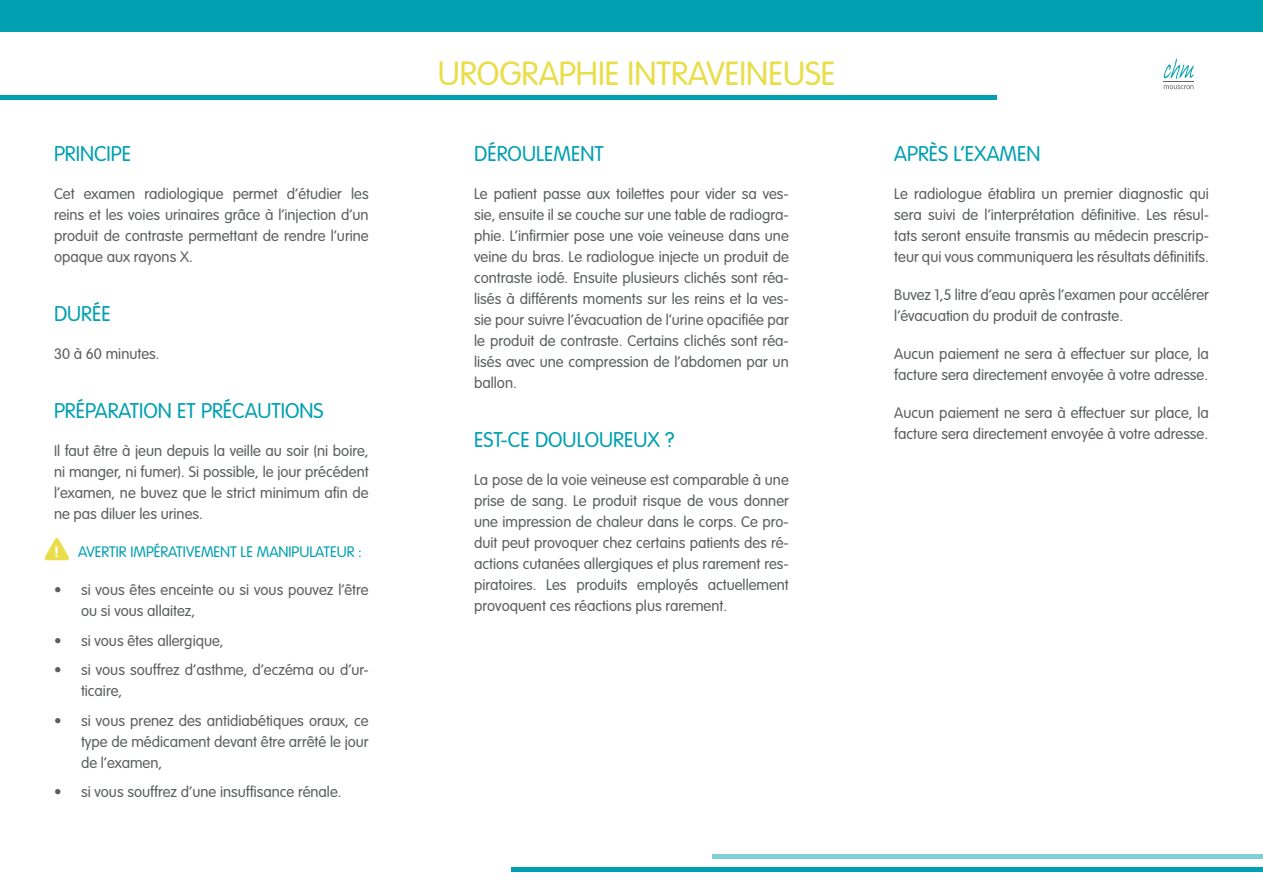
<style>
.page{position:relative;width:1263px;height:893px;background:#fff}
.page>*{position:absolute;margin:0;border:0;box-sizing:border-box;transform-origin:0 0}
.t1{font:300 33px "VAG Rounded Std";color:#e9dd49}
.t2{font:300 21px "VAG Rounded Std";color:#00a0b0}
.t3{font:300 15px/21px "VAG Rounded Std";color:#5b5e5f;text-align:justify}
.t4{font:300 15px "VAG Rounded Std";color:#00a0b0}
.t5{font:700 15px "VAG Rounded Std";color:#fff}
</style>
<div class="page">
<svg style="left:44px;top:538px;width:25px;height:22px"></svg>
<div style="left:1px;top:0;width:1262px;height:32px;background:#00a0b0"></div>
<div style="left:511px;top:867px;width:752px;height:5px;background:#00a0b0"></div>
<div style="left:0;top:95px;width:996px;height:5px;background:#00a0b0"></div>
<div style="left:712px;top:854px;width:551px;height:5px;background:#82d0d7"></div>
<svg style="left:1163px;top:58px;width:31px;height:32px"></svg>
<h2 class="t2" style="left:54px;top:141px;width:79px">PRINCIPE</h2>
<p class="t3" style="left:54px;top:184px;width:316px">Cet examen radiologique permet d’étudier les reins et les voies urinaires grâce à l’injection d’un produit de contraste permettant de rendre l’urine opaque aux rayons X.</p>
<h2 class="t2" style="left:54px;top:302px;width:58px">DURÉE</h2>
<p class="t3" style="left:54px;top:344px;width:107px">30 à 60 minutes.</p>
<h2 class="t2" style="left:54px;top:399px;width:271px">PRÉPARATION ET PRÉCAUTIONS</h2>
<p class="t3" style="left:54px;top:441px;width:316px">Il faut être à jeun depuis la veille au soir (ni boire, ni manger, ni fumer). Si possible, le jour précédent l’examen, ne buvez que le strict minimum afin de ne pas diluer les urines.</p>
<p class="t5" style="left:54px;top:543px;width:7px">!</p>
<p class="t4" style="left:78px;top:543px;width:285px">AVERTIR IMPÉRATIVEMENT LE MANIPULATEUR :</p>
<p class="t3" style="left:81px;top:580px;width:289px;text-indent:-27px">• si vous êtes enceinte ou si vous pouvez l’être ou si vous allaitez,</p>
<p class="t3" style="left:54px;top:630px;width:171px">• si vous êtes allergique,</p>
<p class="t3" style="left:81px;top:660px;width:289px;text-indent:-27px">• si vous souffrez d’asthme, d’eczéma ou d’ur&shy;ticaire,</p>
<p class="t3" style="left:81px;top:711px;width:289px;text-indent:-27px">• si vous prenez des antidiabétiques oraux, ce type de médicament devant être arrêté le jour de l’examen,</p>
<p class="t3" style="left:54px;top:782px;width:289px">• si vous souffrez d’une insuffisance rénale.</p>
<h1 class="t1" style="left:438px;top:55px;width:399px">UROGRAPHIE INTRAVEINEUSE</h1>
<h2 class="t2" style="left:474px;top:141px;width:131px">DÉROULEMENT</h2>
<p class="t3" style="left:474px;top:184px;width:316px">Le patient passe aux toilettes pour vider sa ves&shy;sie, ensuite il se couche sur une table de radiogra&shy;phie. L’infirmier pose une voie veineuse dans une veine du bras. Le radiologue injecte un produit de contraste iodé. Ensuite plusieurs clichés sont réa&shy;lisés à différents moments sur les reins et la ves&shy;sie pour suivre l’évacuation de l’urine opacifiée par le produit de contraste. Certains clichés sont réa&shy;lisés avec une compression de l’abdomen par un ballon.</p>
<h2 class="t2" style="left:474px;top:428px;width:202px">EST-CE DOULOUREUX ?</h2>
<p class="t3" style="left:474px;top:470px;width:316px">La pose de la voie veineuse est comparable à une prise de sang. Le produit risque de vous donner une impression de chaleur dans le corps. Ce pro&shy;duit peut provoquer chez certains patients des ré&shy;actions cutanées allergiques et plus rarement res&shy;piratoires. Les produits employés actuellement provoquent ces réactions plus rarement.</p>
<h2 class="t2" style="left:894px;top:141px;width:148px">APRÈS L’EXAMEN</h2>
<p class="t3" style="left:894px;top:184px;width:316px">Le radiologue établira un premier diagnostic qui sera suivi de l’interprétation définitive. Les résul&shy;tats seront ensuite transmis au médecin prescrip&shy;teur qui vous communiquera les résultats définitifs.</p>
<p class="t3" style="left:894px;top:285px;width:316px">Buvez 1,5 litre d’eau après l’examen pour accélérer l’évacuation du produit de contraste.</p>
<p class="t3" style="left:894px;top:344px;width:316px">Aucun paiement ne sera à effectuer sur place, la facture sera directement envoyée à votre adresse.</p>
<p class="t3" style="left:894px;top:403px;width:316px">Aucun paiement ne sera à effectuer sur place, la facture sera directement envoyée à votre adresse.</p>
</div>
